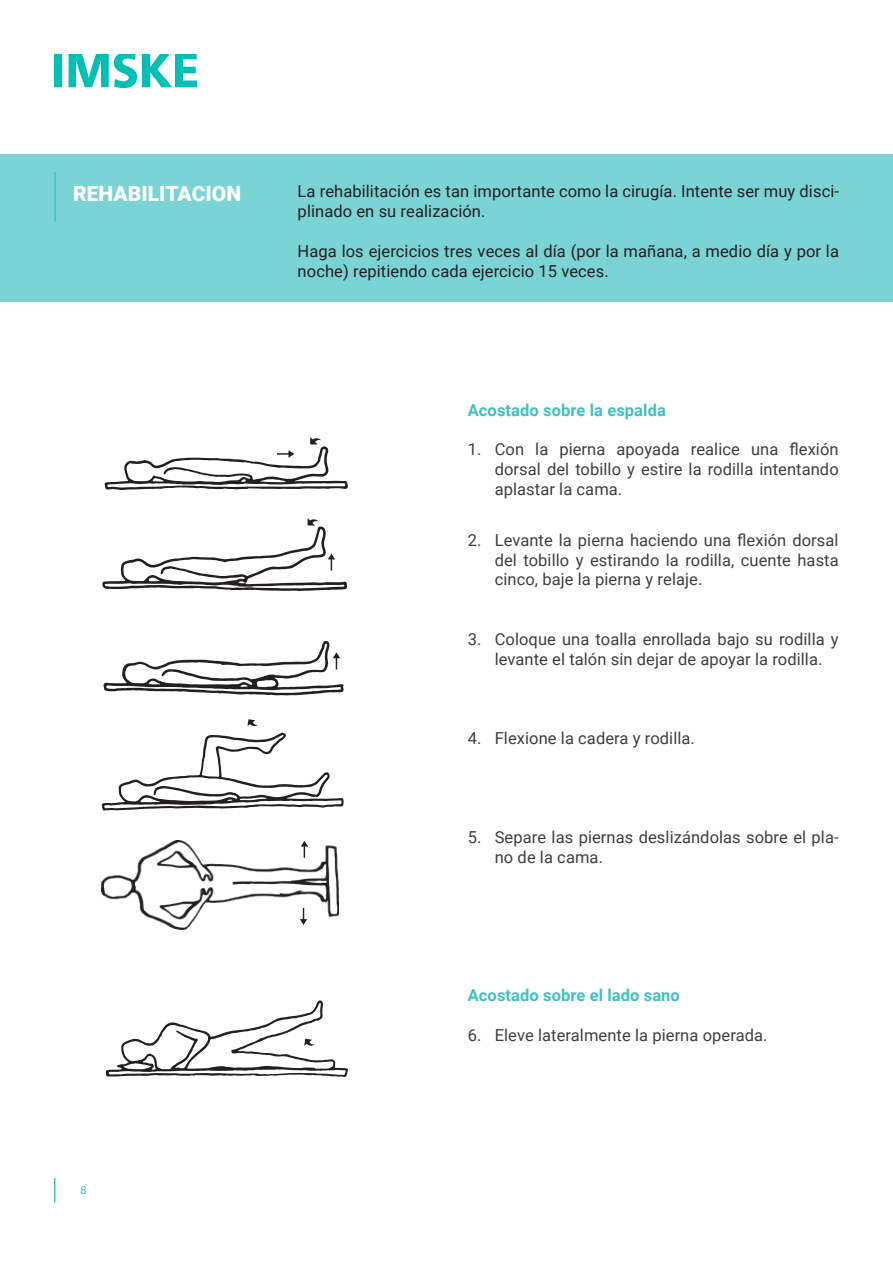
<style>
.page{position:relative;width:893px;height:1263px;background:#fff}
.page>*{position:absolute;margin:0;border:0;box-sizing:border-box;transform-origin:0 0}
.t1{font:900 21px "Roboto";color:#fff}
.t2{font:16.5px/19.8px "Roboto";letter-spacing:.005em;color:#3e3e3f;text-align:justify}
.t3{font:16.5px/19.8px "Roboto";letter-spacing:.005em;color:#231f20}
.t4{font:700 16.5px "Roboto";letter-spacing:.005em;color:#41c0c2}
.t5{font:12px "Myriad Pro";color:#41c0c2}
</style>
<div class="page">
<svg style="left:54px;top:1178px;width:1px;height:24px"></svg>
<img style="left:54px;top:54px;width:143px;height:33px">
<div style="left:0;top:155px;width:893px;height:147px;background:#7ad3d4"></div>
<hr style="left:54px;top:172px;width:2px;height:50px;background:#41c0c2">
<svg style="left:102px;top:733px;width:242px;height:77px"></svg>
<svg style="left:247px;top:719px;width:11px;height:7px"></svg>
<svg style="left:105px;top:437px;width:243px;height:53px"></svg>
<svg style="left:102px;top:518px;width:245px;height:73px"></svg>
<svg style="left:103px;top:641px;width:241px;height:54px"></svg>
<svg style="left:106px;top:1000px;width:242px;height:77px"></svg>
<img style="left:102px;top:840px;width:237px;height:90px">
<p class="t1" style="left:73px;top:179px;width:169px">REHABILITACION</p>
<p class="t5" style="left:81px;top:1183px;width:8px">8</p>
<p class="t3" style="left:298px;top:181px;width:543px">La rehabilitación es tan importante como la cirugía. Intente ser muy disci&shy;plinado en su realización.</p>
<p class="t3" style="left:298px;top:240px;width:543px">Haga los ejercicios tres veces al día (por la mañana, a medio día y por la noche) repitiendo cada ejercicio 15 veces.</p>
<p class="t4" style="left:468px;top:398px;width:200px">Acostado sobre la espalda</p>
<p class="t2" style="left:495px;top:439px;width:345px;text-indent:-27px">1. Con la pierna apoyada realice una flexión dorsal del tobillo y estire la rodilla intentando aplastar la cama.</p>
<p class="t2" style="left:495px;top:529px;width:345px;text-indent:-27px">2. Levante la pierna haciendo una flexión dorsal del tobillo y estirando la rodilla, cuente hasta cinco, baje la pierna y relaje.</p>
<p class="t2" style="left:495px;top:628px;width:345px;text-indent:-27px">3. Coloque una toalla enrollada bajo su rodilla y levante el talón sin dejar de apoyar la rodilla.</p>
<p class="t2" style="left:468px;top:727px;width:229px">4. Flexione la cadera y rodilla.</p>
<p class="t2" style="left:495px;top:826px;width:345px;text-indent:-27px">5. Separe las piernas deslizándolas sobre el pla&shy;no de la cama.</p>
<p class="t4" style="left:468px;top:984px;width:214px">Acostado sobre el lado sano</p>
<p class="t2" style="left:468px;top:1024px;width:301px">6. Eleve lateralmente la pierna operada.</p>
</div>
